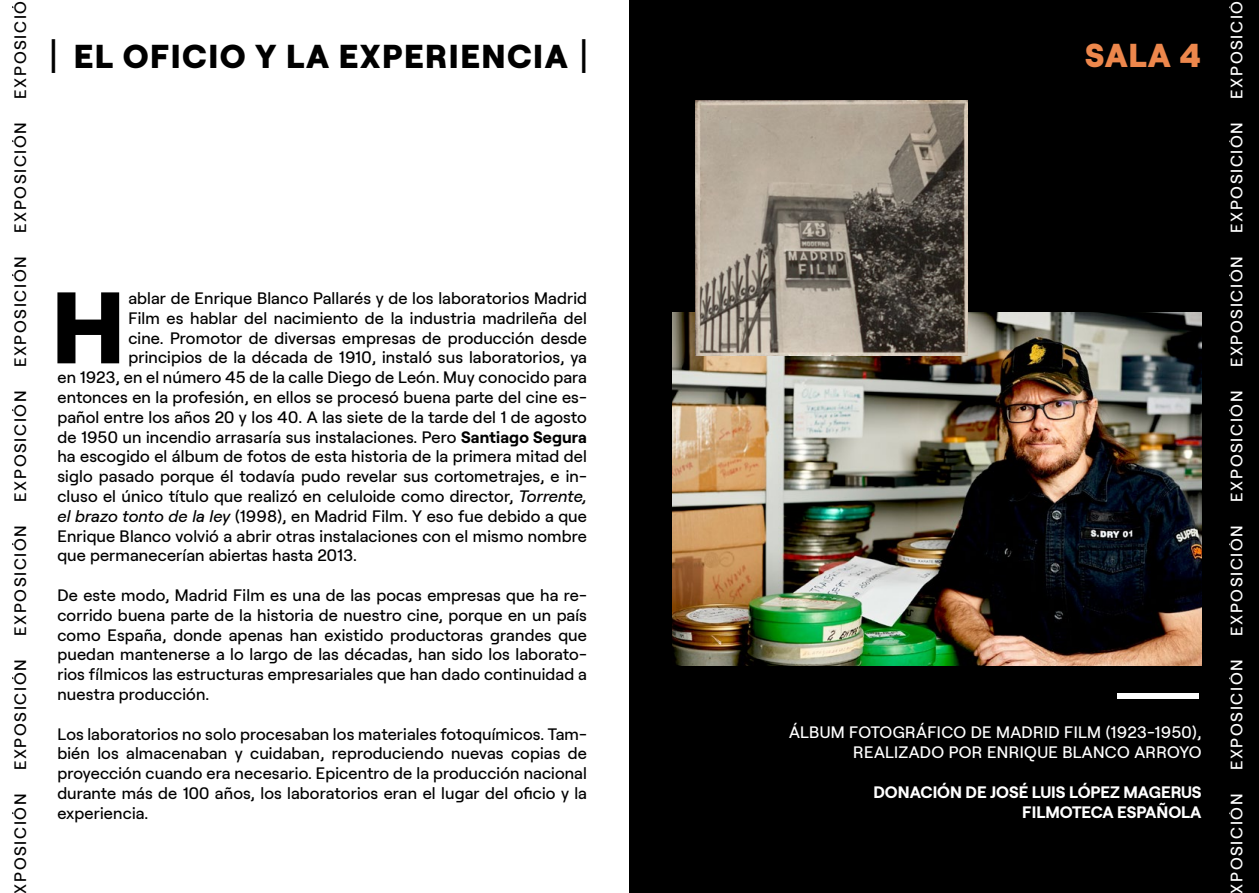
<style>
.page{position:relative;width:1259px;height:893px;background:#fff}
.page>*{position:absolute;margin:0;border:0;box-sizing:border-box;transform-origin:0 0}
.t1{font:800 101.4px "Roobert";color:#000}
.t2{font:800 33px "Roobert";letter-spacing:.045em;color:#000}
.t3{font:800 33px "Roobert";color:#ed874c}
.t4{font:500 16.5px/19.8px "Roobert";letter-spacing:.01em;color:#000;text-align:justify}
.t5{font:500 16.5px/19.8px "Roobert";letter-spacing:.02em;color:#fff;text-align:right}
.t6{font:500 16.5px "Roobert";letter-spacing:.1em;color:#000}
.t7{font:500 16.5px "Roobert";letter-spacing:.1em;color:#fff}
.t8{font:700 16.5px/19.8px "Roobert";color:#fff;text-align:right}
.s1{font-weight:400;font-size:42px}
.s2{font-weight:700}
.s3{font-style:italic}
</style>
<div class="page">
<div style="left:629px;top:0;width:630px;height:893px;background:#000"></div>
<div style="left:1116px;top:693px;width:82px;height:6px;background:#fff"></div>
<img style="left:672px;top:313px;width:529px;height:353px">
<img style="left:696px;top:101px;width:271px;height:255px">
<p class="t6" style="left:8px;top:99px;width:99px;rotate:-90deg">EXPOSICIÓ</p>
<p class="t6" style="left:8px;top:233px;width:112px;rotate:-90deg">EXPOSICIÓN</p>
<p class="t6" style="left:8px;top:367px;width:112px;rotate:-90deg">EXPOSICIÓN</p>
<p class="t6" style="left:8px;top:502px;width:112px;rotate:-90deg">EXPOSICIÓN</p>
<p class="t6" style="left:8px;top:636px;width:112px;rotate:-90deg">EXPOSICIÓN</p>
<p class="t6" style="left:8px;top:770px;width:112px;rotate:-90deg">EXPOSICIÓN</p>
<p class="t6" style="left:8px;top:893px;width:101px;rotate:-90deg">XPOSICIÓN</p>
<h2 class="t2" style="left:49px;top:30px;width:541px"><span class="s1">|</span> EL OFICIO Y LA EXPERIENCIA <span class="s1">|</span></h2>
<h1 class="t1" style="left:51px;top:248px;width:76px">H</h1>
<p class="t4" style="left:128px;top:287px;width:460px">ablar de Enrique Blanco Pallarés y de los laboratorios Madrid</p>
<p class="t4" style="left:128px;top:307px;width:460px">Film es hablar del nacimiento de la industria madrileña del</p>
<p class="t4" style="left:128px;top:326px;width:460px">cine. Promotor de diversas empresas de producción desde</p>
<p class="t4" style="left:128px;top:346px;width:460px">principios de la década de 1910, instaló sus laboratorios, ya</p>
<p class="t4" style="left:57px;top:366px;width:531px">en 1923, en el número 45 de la calle Diego de León. Muy conocido para</p>
<p class="t4" style="left:57px;top:386px;width:531px">entonces en la profesión, en ellos se procesó buena parte del cine es-</p>
<p class="t4" style="left:57px;top:406px;width:531px">pañol entre los años 20 y los 40. A las siete de la tarde del 1 de agosto</p>
<p class="t4" style="left:57px;top:425px;width:531px">de 1950 un incendio arrasaría sus instalaciones. Pero <span class="s2">Santiago Segura</span></p>
<p class="t4" style="left:57px;top:445px;width:531px">ha escogido el álbum de fotos de esta historia de la primera mitad del</p>
<p class="t4" style="left:57px;top:465px;width:531px">siglo pasado porque él todavía pudo revelar sus cortometrajes, e in-</p>
<p class="t4" style="left:57px;top:485px;width:531px">cluso el único título que realizó en celuloide como director, <span class="s3">Torrente,</span></p>
<p class="t4" style="left:57px;top:505px;width:531px"><span class="s3">el brazo tonto de la ley</span> (1998), en Madrid Film. Y eso fue debido a que</p>
<p class="t4" style="left:57px;top:524px;width:531px">Enrique Blanco volvió a abrir otras instalaciones con el mismo nombre</p>
<p class="t4" style="left:57px;top:544px;width:301px">que permanecerían abiertas hasta 2013.</p>
<p class="t4" style="left:57px;top:584px;width:531px">De este modo, Madrid Film es una de las pocas empresas que ha re&shy;corrido buena parte de la historia de nuestro cine, porque en un país como España, donde apenas han existido productoras grandes que puedan mantenerse a lo largo de las décadas, han sido los laborato&shy;rios fílmicos las estructuras empresariales que han dado continuidad a nuestra producción.</p>
<p class="t4" style="left:57px;top:722px;width:531px">Los laboratorios no solo procesaban los materiales fotoquímicos. Tam&shy;bién los almacenaban y cuidaban, reproduciendo nuevas copias de proyección cuando era necesario. Epicentro de la producción nacional durante más de 100 años, los laboratorios eran el lugar del oficio y la experiencia.</p>
<h2 class="t3" style="left:1085px;top:29px;width:118px">SALA 4</h2>
<p class="t5" style="left:789px;top:721px;width:414px">ÁLBUM FOTOGRÁFICO DE MADRID FILM (1923-1950),<br>REALIZADO POR ENRIQUE BLANCO ARROYO</p>
<p class="t8" style="left:873px;top:780px;width:329px">DONACIÓN DE JOSÉ LUIS LÓPEZ MAGERUS<br>FILMOTECA ESPAÑOLA</p>
<p class="t7" style="left:1224px;top:99px;width:99px;rotate:-90deg">EXPOSICIÓ</p>
<p class="t7" style="left:1224px;top:233px;width:112px;rotate:-90deg">EXPOSICIÓN</p>
<p class="t7" style="left:1224px;top:367px;width:112px;rotate:-90deg">EXPOSICIÓN</p>
<p class="t7" style="left:1224px;top:502px;width:112px;rotate:-90deg">EXPOSICIÓN</p>
<p class="t7" style="left:1224px;top:636px;width:112px;rotate:-90deg">EXPOSICIÓN</p>
<p class="t7" style="left:1224px;top:770px;width:112px;rotate:-90deg">EXPOSICIÓN</p>
<p class="t7" style="left:1224px;top:893px;width:101px;rotate:-90deg">XPOSICIÓN</p>
</div>
